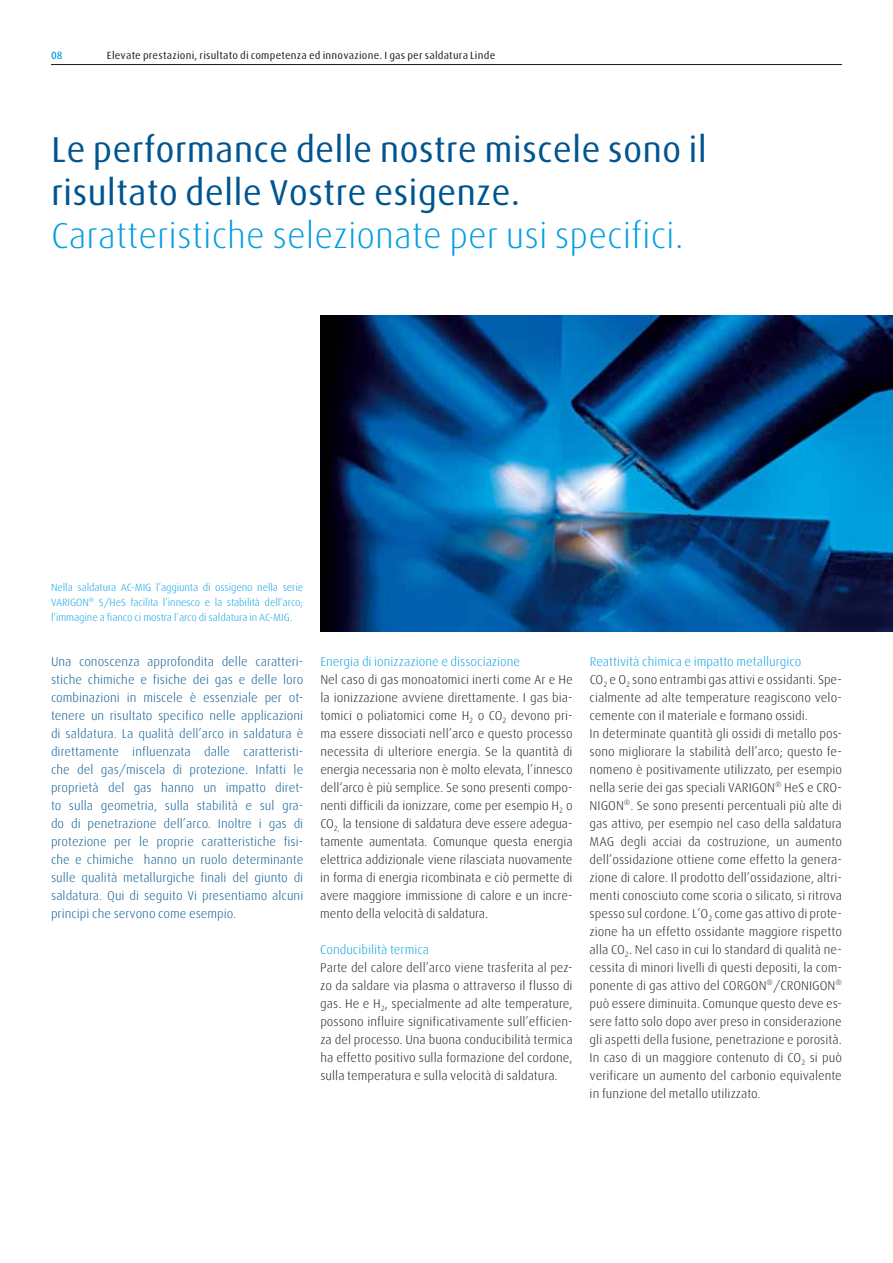
<style>
.page{position:relative;width:893px;height:1263px;background:#fff}
.page>*{position:absolute;margin:0;border:0;box-sizing:border-box;transform-origin:0 0}
.t1{font:36px/43.2px "Linde Dax";color:#005590}
.t2{font:300 36px "Linde Dax";color:#009ee3}
.t3{font:300 12.75px/18px "Linde Dax";color:#1a1a18;text-align:justify}
.t4{font:300 12.75px/18px "Linde Dax";color:#005590;text-align:justify}
.t5{font:300 12.75px "Linde Dax";color:#009ee3}
.t6{font:300 10.5px/15px "Linde Dax";letter-spacing:-.01em;color:#009ee3;text-align:justify}
.t7{font:10.5px "Linde Dax";letter-spacing:.02em;color:#1a1a18}
.t8{font:500 10.5px "Linde Dax";color:#009ee3}
.s1{color:#005590}
.s2{color:#009ee3}
</style>
<div class="page">
<hr style="left:51px;top:64px;width:791px;height:1px;background:#1a1a18">
<img style="left:320px;top:315px;width:573px;height:316px">
<p class="t8" style="left:51px;top:50px;width:13px">08</p>
<p class="t7" style="left:107px;top:50px;width:390px">Elevate prestazioni, risultato di competenza ed innovazione. I gas per saldatura Linde</p>
<h1 class="t1" style="left:51px;top:128px;width:658px">Le performance delle nostre miscele sono il risultato delle Vostre esigenze.</h1>
<h1 class="t2" style="left:51px;top:216px;width:634px">Caratteristiche selezionate per usi specifici.</h1>
<p class="t6" style="left:51px;top:580px;width:254px">Nella saldatura AC-MIG l’aggiunta di ossigeno nella serie VARIGON<sup>®</sup> S/HeS facilita l’innesco e la stabilità dell’arco; l’immagine a fianco ci mostra l’arco di saldatura in AC-MIG.</p>
<p class="t4" style="left:51px;top:653px;width:254px">Una conoscenza approfondita delle caratteri&shy;stiche chimiche e fisiche dei gas e delle loro combinazioni in miscele è essenziale per ot&shy;tenere un risultato specifico nelle applicazioni di saldatura. La qualità dell’arco in saldatura è direttamente influenzata dalle caratteristi&shy;che del gas/miscela di protezione. Infatti le proprietà del gas hanno un impatto diret&shy;to sulla geometria, sulla stabilità e sul gra&shy;do di penetrazione dell’arco. Inoltre i gas di protezione per le proprie caratteristiche fisi&shy;che e chimiche hanno un ruolo determinante sulle qualità metallurgiche finali del giunto di saldatura. Qui di seguito Vi presentiamo alcuni principi che servono come esempio.</p>
<p class="t5" style="left:320px;top:655px;width:201px">Energia di ionizzazione e dissociazione</p>
<p class="t3" style="left:320px;top:671px;width:254px">Nel caso di gas monoatomici inerti come Ar e He la ionizzazione avviene direttamente. I gas bia&shy;tomici o poliatomici come H<sub>2</sub> o CO<sub>2</sub> devono pri&shy;ma essere dissociati nell’arco e questo processo necessita di ulteriore energia. Se la quantità di energia necessaria non è molto elevata, l’innesco dell‘arco è più semplice. Se sono presenti compo&shy;nenti difficili da ionizzare, come per esempio H<sub>2</sub> o CO<sub>2,</sub> la tensione di saldatura deve esse<span class="s1">r</span>e adegua&shy;tamente aumentata. Comunque questa energia elettrica addizionale viene rilasciata nuovamente in forma di energia ricombinata e ciò permette di avere maggiore immissione di calore e un incre&shy;mento della velocità di saldatura.</p>
<p class="t5" style="left:320px;top:943px;width:110px">Conducibilità termica</p>
<p class="t3" style="left:320px;top:959px;width:254px">Parte del calore dell’arco viene trasferita al pez&shy;zo da saldare via plasma o attraverso il flusso di gas. He e H<sub>2</sub>, specialmente ad alte temperature, possono influire significativamente sull’efficien&shy;za del processo. Una buona conducibilità termica ha effetto positivo sulla formazione del cordone, sulla temperatura e sulla velocità di saldatura.</p>
<p class="t3" style="left:590px;top:653px;width:254px;text-align:left"><span class="s2">Reattività chimica e impatto metallurgico<br></span>CO<sub>2</sub> e O<sub>2</sub> sono entrambi gas attivi e ossidanti. Spe&shy;cialmente ad alte temperature reagiscono velo&shy;cemente con il materiale e formano ossidi.<br>In determinate quantità gli ossidi di metallo pos&shy;sono migliorare la stabilità dell’arco; questo fe&shy;nomeno è positivamente utilizzato, per esempio nella serie dei gas speciali VARIGON<sup>®</sup> HeS e CRO-NIGON<sup>®</sup>. Se sono presenti percentuali più alte di gas attivo, per esempio nel caso della saldatura MAG degli acciai da costruzione, un aumento dell’ossidazione ottiene come effetto la genera&shy;zione di calore. Il prodotto dell’ossidazione, altri&shy;menti conosciuto come scoria o silicato, si ritrova spesso sul cordone. L’O<sub>2</sub> come gas attivo di prote&shy;zione ha un effetto ossidante maggiore rispetto alla CO<sub>2</sub>. Nel caso in cui lo standard di qualità ne&shy;cessita di minori livelli di questi depositi, la com&shy;ponente di gas attivo del CORGON<sup>®</sup>/CRONIGON<sup>® </sup>può essere diminuita. Comunque questo deve es&shy;sere fatto solo dopo aver preso in considerazione gli aspetti della fusione, penetrazione e porosità.<br>In caso di un maggiore contenuto di CO<sub>2</sub> si può verificare un aumento del carbonio equivalente in funzione del metallo utilizzato.</p>
</div>
